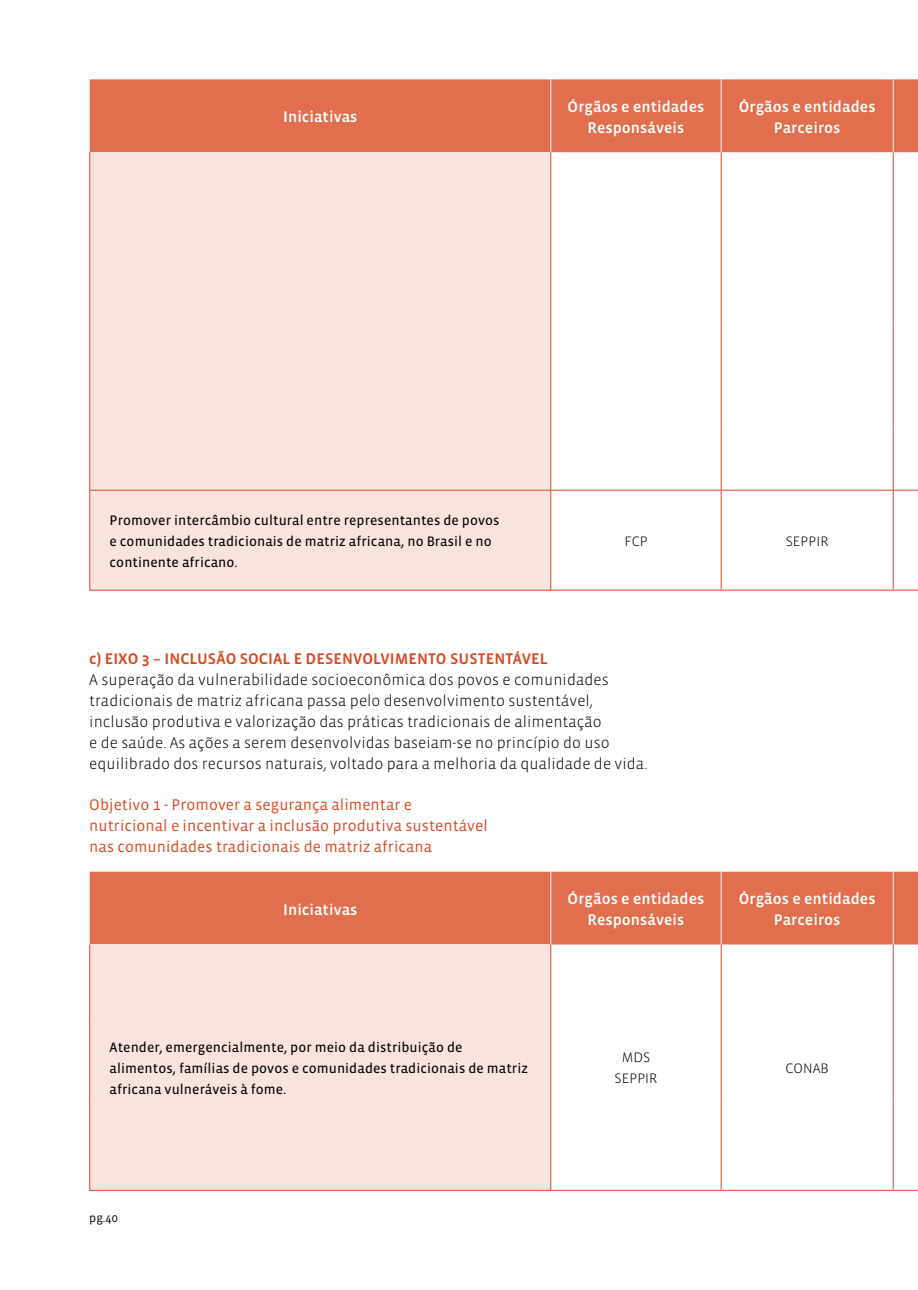
<style>
.page{position:relative;width:918px;height:1290px;background:#fff}
.page>*{position:absolute;margin:0;border:0;box-sizing:border-box;transform-origin:0 0}
.t1{font:300 15.75px/21px "Vista Sans OT";letter-spacing:.005em;color:#000}
.t2{font:15.75px/21px "Vista Sans OT";letter-spacing:.005em;color:#da471f}
.t3{font:500 15.75px/21px "Vista Sans OT";letter-spacing:.005em;color:#fff;text-align:center}
.t4{font:500 15.75px "Vista Sans OT";letter-spacing:.005em;color:#da471f}
.t5{font:14px/21px "Vista Sans OT";letter-spacing:.005em;color:#000}
.t6{font:300 14px/21px "Vista Sans OT";letter-spacing:.005em;color:#000;text-align:center}
.t7{font:12.25px "Vista Sans OT";color:#000}
</style>
<div class="page">
<div style="left:90px;top:79px;width:828px;height:73px;background:#e16e4e"></div>
<div style="left:90px;top:152px;width:460px;height:438px;background:#f9e3dd"></div>
<hr style="left:721px;top:152px;width:1px;height:170px;background:#da471f">
<hr style="left:893px;top:152px;width:1px;height:170px;background:#da471f">
<hr style="left:721px;top:322px;width:1px;height:70px;background:#da471f">
<hr style="left:893px;top:322px;width:1px;height:70px;background:#da471f">
<hr style="left:721px;top:392px;width:1px;height:37px;background:#da471f">
<hr style="left:893px;top:392px;width:1px;height:37px;background:#da471f">
<hr style="left:721px;top:429px;width:1px;height:61px;background:#da471f">
<hr style="left:893px;top:429px;width:1px;height:61px;background:#da471f">
<hr style="left:551px;top:490px;width:170px;height:1px;background:#da471f">
<hr style="left:721px;top:490px;width:172px;height:1px;background:#da471f">
<hr style="left:721px;top:490px;width:1px;height:100px;background:#da471f">
<svg style="left:894px;top:490px;width:24px;height:1px"></svg>
<hr style="left:893px;top:490px;width:1px;height:100px;background:#da471f">
<hr style="left:551px;top:590px;width:170px;height:1px;background:#da471f">
<hr style="left:721px;top:590px;width:172px;height:1px;background:#da471f">
<svg style="left:893px;top:590px;width:25px;height:1px"></svg>
<hr style="left:550px;top:79px;width:1px;height:73px;background:#fff">
<hr style="left:721px;top:79px;width:1px;height:73px;background:#fff">
<hr style="left:893px;top:79px;width:1px;height:73px;background:#fff">
<hr style="left:89px;top:152px;width:1px;height:170px;background:#da471f">
<hr style="left:89px;top:322px;width:1px;height:70px;background:#da471f">
<hr style="left:89px;top:392px;width:1px;height:37px;background:#da471f">
<hr style="left:89px;top:429px;width:1px;height:61px;background:#da471f">
<hr style="left:89px;top:490px;width:1px;height:100px;background:#da471f">
<hr style="left:550px;top:152px;width:1px;height:170px;background:#da471f">
<hr style="left:550px;top:322px;width:1px;height:70px;background:#da471f">
<hr style="left:550px;top:392px;width:1px;height:37px;background:#da471f">
<hr style="left:550px;top:429px;width:1px;height:61px;background:#da471f">
<hr style="left:550px;top:490px;width:1px;height:100px;background:#da471f">
<hr style="left:90px;top:490px;width:461px;height:1px;background:#da471f">
<hr style="left:89px;top:590px;width:462px;height:1px;background:#da471f">
<div style="left:90px;top:872px;width:828px;height:72px;background:#e16e4e"></div>
<div style="left:90px;top:944px;width:461px;height:246px;background:#f9e3dd"></div>
<hr style="left:721px;top:944px;width:1px;height:73px;background:#da471f">
<hr style="left:893px;top:944px;width:1px;height:73px;background:#da471f">
<hr style="left:721px;top:1017px;width:1px;height:85px;background:#da471f">
<hr style="left:893px;top:1017px;width:1px;height:85px;background:#da471f">
<hr style="left:721px;top:1102px;width:1px;height:88px;background:#da471f">
<hr style="left:893px;top:1102px;width:1px;height:88px;background:#da471f">
<hr style="left:551px;top:1190px;width:170px;height:1px;background:#da471f">
<hr style="left:721px;top:1190px;width:172px;height:1px;background:#da471f">
<svg style="left:893px;top:1190px;width:25px;height:1px"></svg>
<hr style="left:550px;top:872px;width:1px;height:72px;background:#fff">
<hr style="left:721px;top:872px;width:1px;height:72px;background:#fff">
<hr style="left:893px;top:872px;width:1px;height:72px;background:#fff">
<hr style="left:89px;top:944px;width:1px;height:73px;background:#da471f">
<hr style="left:89px;top:1017px;width:1px;height:85px;background:#da471f">
<hr style="left:89px;top:1102px;width:1px;height:88px;background:#da471f">
<hr style="left:550px;top:944px;width:1px;height:73px;background:#da471f">
<hr style="left:550px;top:1017px;width:1px;height:85px;background:#da471f">
<hr style="left:550px;top:1102px;width:1px;height:88px;background:#da471f">
<hr style="left:89px;top:1190px;width:462px;height:1px;background:#da471f">
<p class="t3" style="left:283px;top:107px;width:76px">Iniciativas</p>
<p class="t3" style="left:567px;top:96px;width:138px">Órgãos e entidades<br>Responsáveis</p>
<p class="t3" style="left:739px;top:96px;width:138px">Órgãos e entidades<br>Parceiros</p>
<p class="t5" style="left:110px;top:510px;width:391px">Promover intercâmbio cultural entre representantes de povos e comunidades tradicionais de matriz africana, no Brasil e no continente africano.</p>
<p class="t6" style="left:624px;top:531px;width:25px">FCP</p>
<p class="t6" style="left:785px;top:531px;width:44px">SEPPIR</p>
<p class="t4" style="left:89px;top:650px;width:460px">c) EIXO 3 – INCLUSÃO SOCIAL E DESENVOLVIMENTO SUSTENTÁVEL</p>
<p class="t1" style="left:89px;top:669px;width:560px">A superação da vulnerabilidade socioeconômica dos povos e comunidades tradicionais de matriz africana passa pelo desenvolvimento sustentável, inclusão produtiva e valorização das práticas tradicionais de alimentação<br>e de saúde. As ações a serem desenvolvidas baseiam-se no princípio do uso equilibrado dos recursos naturais, voltado para a melhoria da qualidade de vida.</p>
<p class="t2" style="left:89px;top:795px;width:400px">Objetivo 1 - Promover a segurança alimentar e nutricional e incentivar a inclusão produtiva sustentável nas comunidades tradicionais de matriz africana</p>
<p class="t3" style="left:283px;top:899px;width:76px">Iniciativas</p>
<p class="t3" style="left:567px;top:889px;width:138px">Órgãos e entidades<br>Responsáveis</p>
<p class="t3" style="left:739px;top:889px;width:138px">Órgãos e entidades<br>Parceiros</p>
<p class="t5" style="left:110px;top:1037px;width:420px">Atender, emergencialmente, por meio da distribuição de alimentos, famílias de povos e comunidades tradicionais de matriz africana vulneráveis à fome.</p>
<p class="t6" style="left:614px;top:1047px;width:44px">MDS<br>SEPPIR</p>
<p class="t6" style="left:785px;top:1058px;width:45px">CONAB</p>
<p class="t7" style="left:89px;top:1211px;width:30px">pg.40</p>
</div>
